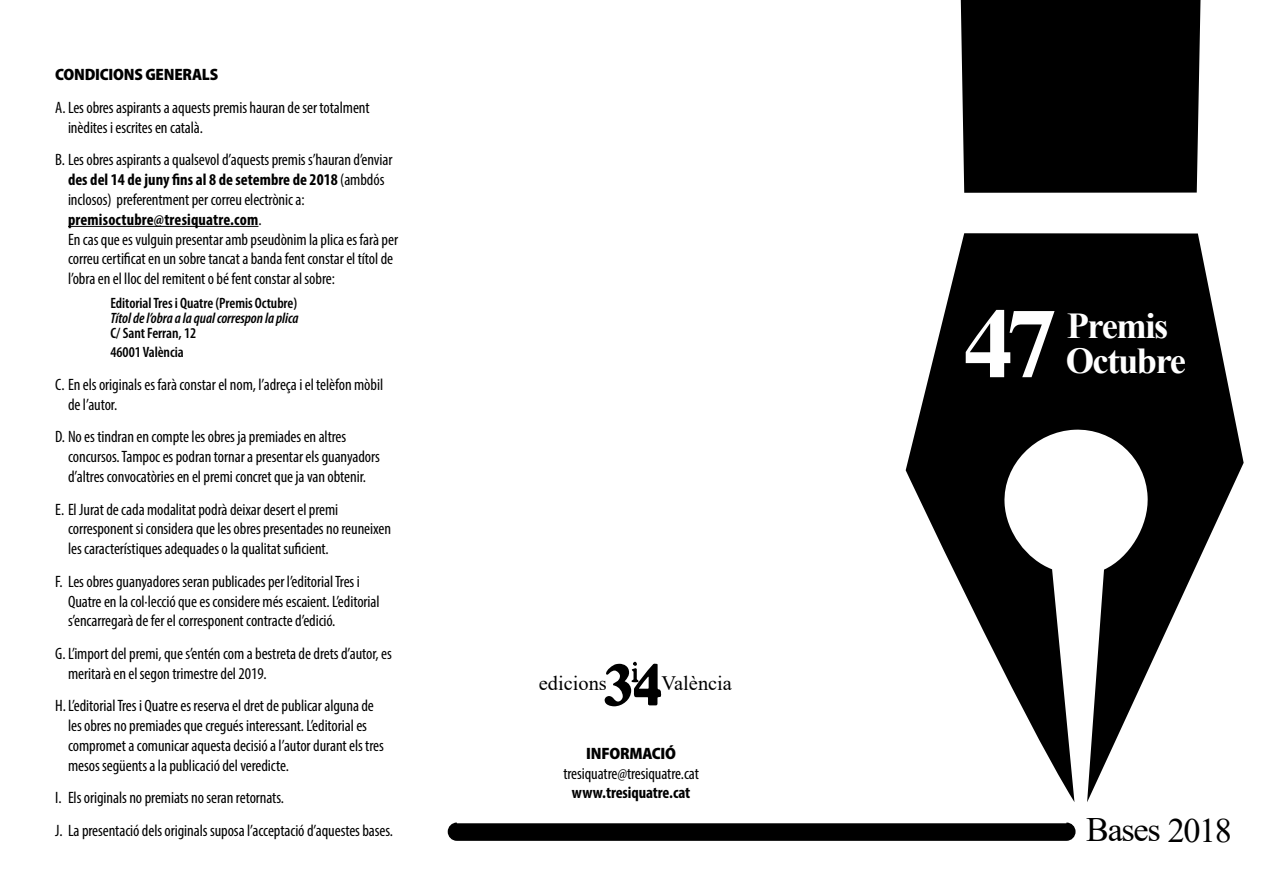
<style>
.page{position:relative;width:1263px;height:893px;background:#fff}
.page>*{position:absolute;margin:0;border:0;box-sizing:border-box;transform-origin:0 0}
.t1{font:700 97.8px "Times LT Std";color:#fff}
.t2{font:700 36.45px/35.1px "Times New Roman";letter-spacing:-.04em;color:#fff}
.t3{font:34.2px "Times New Roman";letter-spacing:-.04em;color:#000}
.t4{font:20.4px "Times New Roman";color:#000}
.t5{font:condensed 16.5px/19.8px "Myriad Pro";letter-spacing:-.005em;color:#000}
.t6{font:900 semi-condensed 16.5px "Myriad Pro";letter-spacing:-.015em;color:#000}
.t7{font:700 condensed 16.5px "Myriad Pro";letter-spacing:-.005em;color:#000}
.t8{font:600 condensed 15px/19.8px "Myriad Pro";letter-spacing:-.005em;color:#000}
.t9{font:italic 600 condensed 15px "Myriad Pro";letter-spacing:-.005em;color:#000}
.s1{font-weight:700}
</style>
<div class="page">
<svg style="left:906px;top:233px;width:337px;height:569px;fill:#000"></svg>
<div style="left:961px;top:0;width:239px;height:193px;background:#000"></div>
<svg style="left:605px;top:662px;width:56px;height:44px"></svg>
<div style="left:448px;top:823px;width:627px;height:17px;background:#000;border-radius:8px"></div>
<div style="left:448px;top:822px;width:627px;height:19px;border:2px solid #000;border-radius:8px"></div>
<hr style="left:68px;top:226px;width:190px;height:1px;background:#000">
<p class="t6" style="left:55px;top:64px;width:164px">CONDICIONS GENERALS</p>
<p class="t5" style="left:68px;top:97px;width:303px;text-indent:-13px">A.Les obres aspirants a aquests premis hauran de ser totalment inèdites i escrites en català.</p>
<p class="t5" style="left:68px;top:150px;width:332px;text-indent:-13px">B. Les obres aspirants a qualsevol d’aquests premis s’hauran d’enviar <span class="s1">des del 14 de juny fins al 8 de setembre de 2018</span> (ambdós inclosos) preferentment per correu electrònic a: <span class="s1">premisoctubre@tresiquatre.com</span>.<br>En cas que es vulguin presentar amb pseudònim la plica es farà per correu certificat en un sobre tancat a banda fent constar el títol de l’obra en el lloc del remitent o bé fent constar al sobre:</p>
<p class="t8" style="left:111px;top:292px;width:188px">Editorial Tres i Quatre (Premis Octubre)</p>
<p class="t9" style="left:111px;top:308px;width:189px">Títol de l’obra a la qual correspon la plica</p>
<p class="t8" style="left:111px;top:322px;width:87px">C/ Sant Ferran, 12<br>46001 València</p>
<p class="t5" style="left:68px;top:374px;width:317px;text-indent:-13px">C. En els originals es farà constar el nom, l’adreça i el telèfon mòbil de l’autor.</p>
<p class="t5" style="left:68px;top:427px;width:313px;text-indent:-13px">D. No es tindran en compte les obres ja premiades en altres concursos. Tampoc es podran tornar a presentar els guanyadors d’altres convocatòries en el premi concret que ja van obtenir.</p>
<p class="t5" style="left:68px;top:499px;width:324px;text-indent:-13px">E. El Jurat de cada modalitat podrà deixar desert el premi corresponent si considera que les obres presentades no reuneixen les característiques adequades o la qualitat suficient.</p>
<p class="t5" style="left:68px;top:571px;width:313px;text-indent:-13px">F. Les obres guanyadores seran publicades per l’editorial Tres i<br>Quatre en la col·lecció que es considere més escaient. L’editorial s’encarregarà de fer el corresponent contracte d’edició.</p>
<p class="t5" style="left:68px;top:643px;width:325px;text-indent:-13px">G.L’import del premi, que s’entén com a bestreta de drets d’autor, es meritarà en el segon trimestre del 2019.</p>
<p class="t5" style="left:68px;top:696px;width:317px;text-indent:-13px">H.L’editorial Tres i Quatre es reserva el dret de publicar alguna de les obres no premiades que cregués interessant. L’editorial es compromet a comunicar aquesta decisió a l’autor durant els tres mesos següents a la publicació del veredicte.</p>
<p class="t5" style="left:55px;top:781px;width:339px;line-height:32.5px">I. Els originals no premiats no seran retornats.<br>J. La presentació dels originals suposa l’acceptació d’aquestes bases.</p>
<p class="t4" style="left:539px;top:669px;width:70px">edicions</p>
<p class="t4" style="left:662px;top:669px;width:72px">València</p>
<p class="t6" style="left:586px;top:742px;width:91px">INFORMACIÓ</p>
<p class="t5" style="left:563px;top:763px;width:137px">tresiquatre@tresiquatre.cat</p>
<p class="t7" style="left:572px;top:783px;width:120px">www.tresiquatre.cat</p>
<h1 class="t1" style="left:964px;top:286px;width:94px">47</h1>
<h2 class="t2" style="left:1066px;top:308px;width:122px">Premis<br>Octubre</h2>
<h3 class="t3" style="left:1086px;top:806px;width:147px">Bases 2018</h3>
</div>
